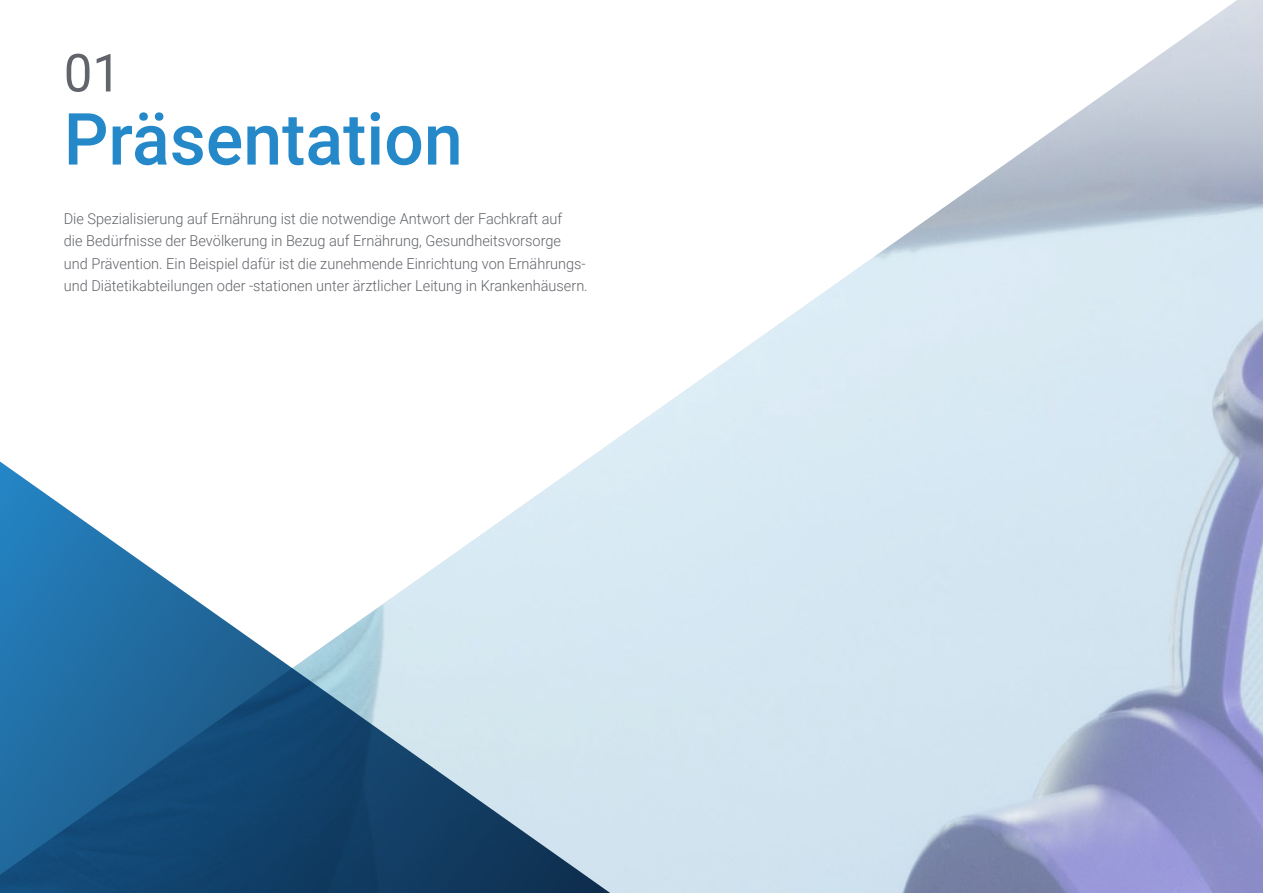
<style>
.page{position:relative;width:1263px;height:893px;background:#fff}
.page>*{position:absolute;margin:0;border:0;box-sizing:border-box;transform-origin:0 0}
.t1{font:500 72px "Roboto";color:#2488c9}
.t2{font:52.5px "Roboto";color:#61646a}
.t3{font:300 15px/22.5px "Roboto";color:#61646a}
</style>
<div class="page">
<img style="left:607px;top:0;width:656px;height:893px">
<svg style="left:0;top:446px;width:640px;height:447px"></svg>
<h2 class="t2" style="left:64px;top:36px;width:59px">01</h2>
<h1 class="t1" style="left:64px;top:89px;width:400px">Präsentation</h1>
<p class="t3" style="left:64px;top:207px;width:525px">Die Spezialisierung auf Ernährung ist die notwendige Antwort der Fachkraft auf<br>die Bedürfnisse der Bevölkerung in Bezug auf Ernährung, Gesundheitsvorsorge und Prävention. Ein Beispiel dafür ist die zunehmende Einrichtung von Ernährungs&shy;und Diätetikabteilungen oder -stationen unter ärztlicher Leitung in Krankenhäusern.</p>
</div>
